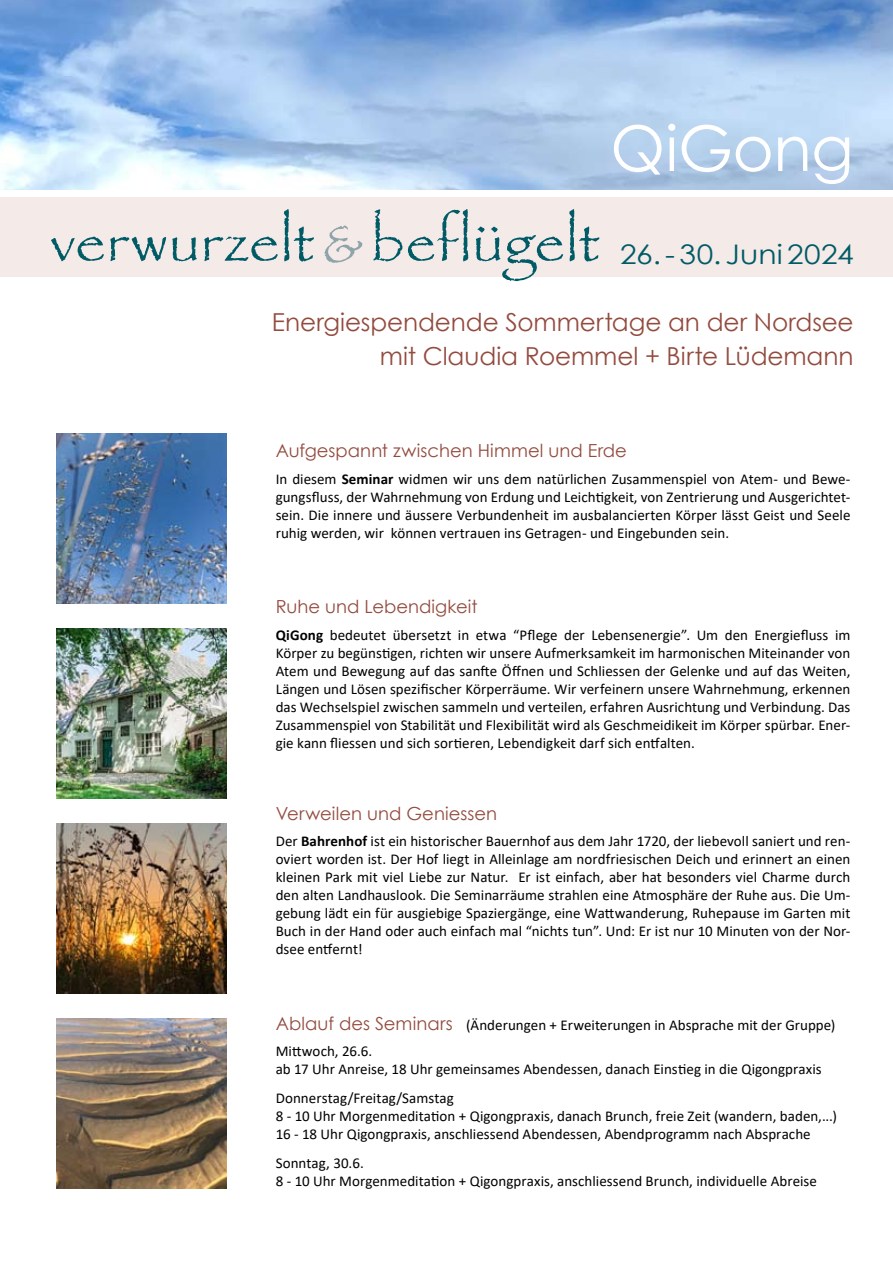
<style>
.page{position:relative;width:893px;height:1263px;background:#fff}
.page>*{position:absolute;margin:0;border:0;box-sizing:border-box;transform-origin:0 0}
.t1{font:63px "Papyrus";letter-spacing:-.01em;color:#005b67}
.t2{font:63px "Century Gothic";letter-spacing:-.005em;color:#fff}
.t3{font:27px "Century Gothic";letter-spacing:.005em;color:#005b67;scale:1.11 1}
.t4{font:24.75px/33.9px "Century Gothic";letter-spacing:-.005em;color:#934b3f;text-align:right}
.t5{font:18px "Century Gothic";letter-spacing:.005em;color:#934b3f}
.t6{font:15px/18px "Calibri";letter-spacing:.005em;color:#000}
.s1{color:#8fa3aa}
.s2{font-weight:700}
.s3{font-family:"Century Gothic";font-size:18px;color:#934b3f}
</style>
<div class="page">
<div style="left:0;top:197px;width:893px;height:79px;background:#f4eae7"></div>
<img style="left:56px;top:628px;width:170px;height:170px">
<img style="left:0;top:0;width:893px;height:190px">
<img style="left:56px;top:1018px;width:170px;height:170px">
<img style="left:56px;top:433px;width:170px;height:170px">
<img style="left:56px;top:823px;width:170px;height:170px">
<h1 class="t1" style="left:50px;top:203px;width:551px">verwurzelt <span class="s1">&amp;</span> beflügelt</h1>
<h1 class="t2" style="left:610px;top:104px;width:245px">QiGong</h1>
<h2 class="t3" style="left:620px;top:235px;width:212px">26. - 30. Juni 2024</h2>
<h3 class="t4" style="left:272px;top:305px;width:583px">Energiespendende Sommertage an der Nordsee mit Claudia Roemmel + Birte Lüdemann</h3>
<p class="t5" style="left:276px;top:438px;width:353px">Aufgespannt zwischen Himmel und Erde</p>
<p class="t6" style="left:276px;top:469px;width:576px;text-align:justify">In diesem <span class="s2">Seminar</span> widmen wir uns dem natürlichen Zusammenspiel von Atem- und Bewe&shy;gungsfluss, der Wahrnehmung von Erdung und Leichtigkeit, von Zentrierung und Ausgerichtet&shy;sein. Die innere und äussere Verbundenheit im ausbalancierten Körper lässt Geist und Seele ruhig werden, wir können vertrauen ins Getragen- und Eingebunden sein.</p>
<p class="t5" style="left:276px;top:594px;width:203px">Ruhe und Lebendigkeit</p>
<p class="t6" style="left:276px;top:625px;width:576px;text-align:justify"><span class="s2">QiGong</span> bedeutet übersetzt in etwa “Pflege der Lebensenergie”. Um den Energiefluss im Körper zu begünstigen, richten wir unsere Aufmerksamkeit im harmonischen Miteinander von Atem und Bewegung auf das sanfte Öffnen und Schliessen der Gelenke und auf das Weiten, Längen und Lösen spezifischer Körperräume. Wir verfeinern unsere Wahrnehmung, erkennen das Wechselspiel zwischen sammeln und verteilen, erfahren Ausrichtung und Verbindung. Das Zusammenspiel von Stabilität und Flexibilität wird als Geschmeidikeit im Körper spürbar. Ener&shy;gie kann fliessen und sich sortieren, Lebendigkeit darf sich entfalten.</p>
<p class="t5" style="left:276px;top:801px;width:223px">Verweilen und Geniessen</p>
<p class="t6" style="left:276px;top:832px;width:576px;text-align:justify">Der <span class="s2">Bahrenhof</span> ist ein historischer Bauernhof aus dem Jahr 1720, der liebevoll saniert und ren&shy;oviert worden ist. Der Hof liegt in Alleinlage am nordfriesischen Deich und erinnert an einen kleinen Park mit viel Liebe zur Natur. Er ist einfach, aber hat besonders viel Charme durch den alten Landhauslook. Die Seminarräume strahlen eine Atmosphäre der Ruhe aus. Die Um&shy;gebung lädt ein für ausgiebige Spaziergänge, eine Wattwanderung, Ruhepause im Garten mit Buch in der Hand oder auch einfach mal “nichts tun”. Und: Er ist nur 10 Minuten von der Nor&shy;dsee entfernt!</p>
<p class="t6" style="left:276px;top:1011px;width:561px;line-height:26.5px"><span class="s3">Ablauf des Seminars</span> (Änderungen + Erweiterungen in Absprache mit der Gruppe)<br>Mittwoch, 26.6.</p>
<p class="t6" style="left:276px;top:1055px;width:548px;line-height:28.8px">ab 17 Uhr Anreise, 18 Uhr gemeinsames Abendessen, danach Einstieg in die Qigongpraxis<br>Donnerstag/Freitag/Samstag</p>
<p class="t6" style="left:276px;top:1107px;width:563px">8 - 10 Uhr Morgenmeditation + Qigongpraxis, danach Brunch, freie Zeit (wandern, baden,...)<br>16 - 18 Uhr Qigongpraxis, anschliessend Abendessen, Abendprogramm nach Absprache</p>
<p class="t6" style="left:276px;top:1154px;width:543px">Sonntag, 30.6.<br>8 - 10 Uhr Morgenmeditation + Qigongpraxis, anschliessend Brunch, individuelle Abreise</p>
</div>
